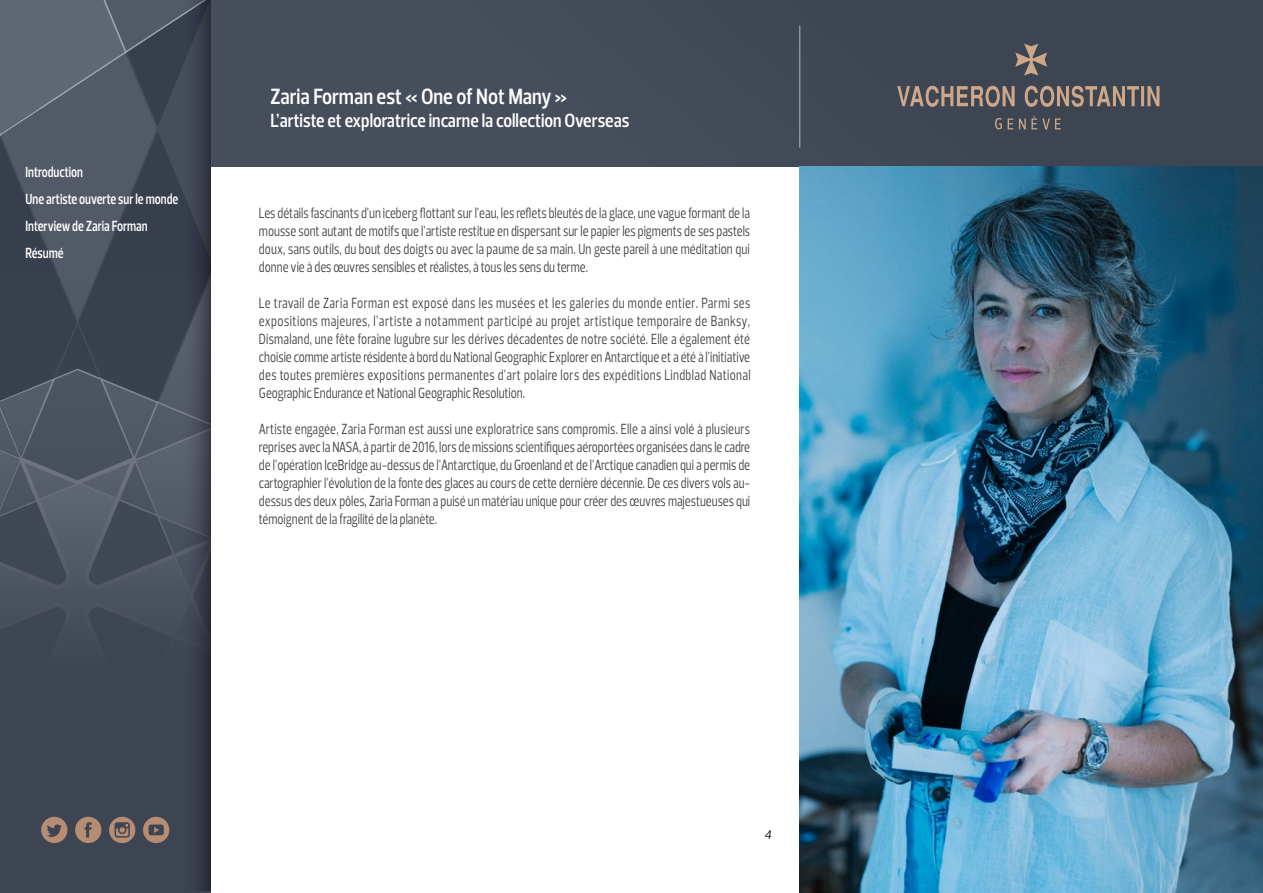
<style>
.page{position:relative;width:1263px;height:893px;background:#fff}
.page>*{position:absolute;margin:0;border:0;box-sizing:border-box;transform-origin:0 0}
.t1{font:600 22.5px "Prelo Condensed";color:#fff}
.t2{font:600 19.5px "Prelo Condensed";color:#fff}
.t3{font:15px/18px "Prelo Condensed";color:#40403f;text-align:justify;scale:.9 1}
.t4{font:600 15px/27px "Prelo Condensed";color:#fff;scale:.9 1}
.t5{font:italic 12.75px "Prelo";color:#000}
</style>
<div class="page">
<div style="left:210px;top:0;width:1053px;height:166px;background:#474e5b"></div>
<hr style="left:799px;top:26px;width:1px;height:122px;background:#b4b5b7">
<svg style="left:897px;top:44px;width:262px;height:85px"></svg>
<div style="left:0;top:0;width:210px;height:893px;background:#3d4452"></div>
<div style="left:163px;top:0;width:47px;height:891px;background:linear-gradient(to right,#424a59,#2f343f)"></div>
<svg style="left:0;top:0;width:210px;height:867px"></svg>
<img style="left:799px;top:166px;width:464px;height:727px">
<p class="t4" style="left:26px;top:158px;width:171px">Introduction<br>Une artiste ouverte sur le monde<br>Interview de Zaria Forman<br>Résumé</p>
<h1 class="t1" style="left:270px;top:82px;width:298px">Zaria Forman est « One of Not Many »</h1>
<h2 class="t2" style="left:270px;top:109px;width:360px">L’artiste et exploratrice incarne la collection Overseas</h2>
<p class="t3" style="left:259px;top:204px;width:547px">Les détails fascinants d’un iceberg flottant sur l’eau, les reflets bleutés de la glace, une vague formant de la mousse sont autant de motifs que l’artiste restitue en dispersant sur le papier les pigments de ses pastels doux, sans outils, du bout des doigts ou avec la paume de sa main. Un geste pareil à une méditation qui donne vie à des œuvres sensibles et réalistes, à tous les sens du terme.</p>
<p class="t3" style="left:259px;top:294px;width:548px">Le travail de Zaria Forman est exposé dans les musées et les galeries du monde entier. Parmi ses expositions majeures, l’artiste a notamment participé au projet artistique temporaire de Banksy, Dismaland, une fête foraine lugubre sur les dérives décadentes de notre société. Elle a également été choisie comme artiste résidente à bord du National Geographic Explorer en Antarctique et a été à l’initiative des toutes premières expositions permanentes d’art polaire lors des expéditions Lindblad National Geographic Endurance et National Geographic Resolution.</p>
<p class="t3" style="left:259px;top:420px;width:547px">Artiste engagée, Zaria Forman est aussi une exploratrice sans compromis. Elle a ainsi volé à plusieurs reprises avec la NASA, à partir de 2016, lors de missions scientifiques aéroportées organisées dans le cadre de l’opération IceBridge au-dessus de l’Antarctique, du Groenland et de l’Arctique canadien qui a permis de cartographier l’évolution de la fonte des glaces au cours de cette dernière décennie. De ces divers vols au&shy;dessus des deux pôles, Zaria Forman a puisé un matériau unique pour créer des œuvres majestueuses qui témoignent de la fragilité de la planète.</p>
<p class="t5" style="left:764px;top:826px;width:9px">4</p>
</div>
